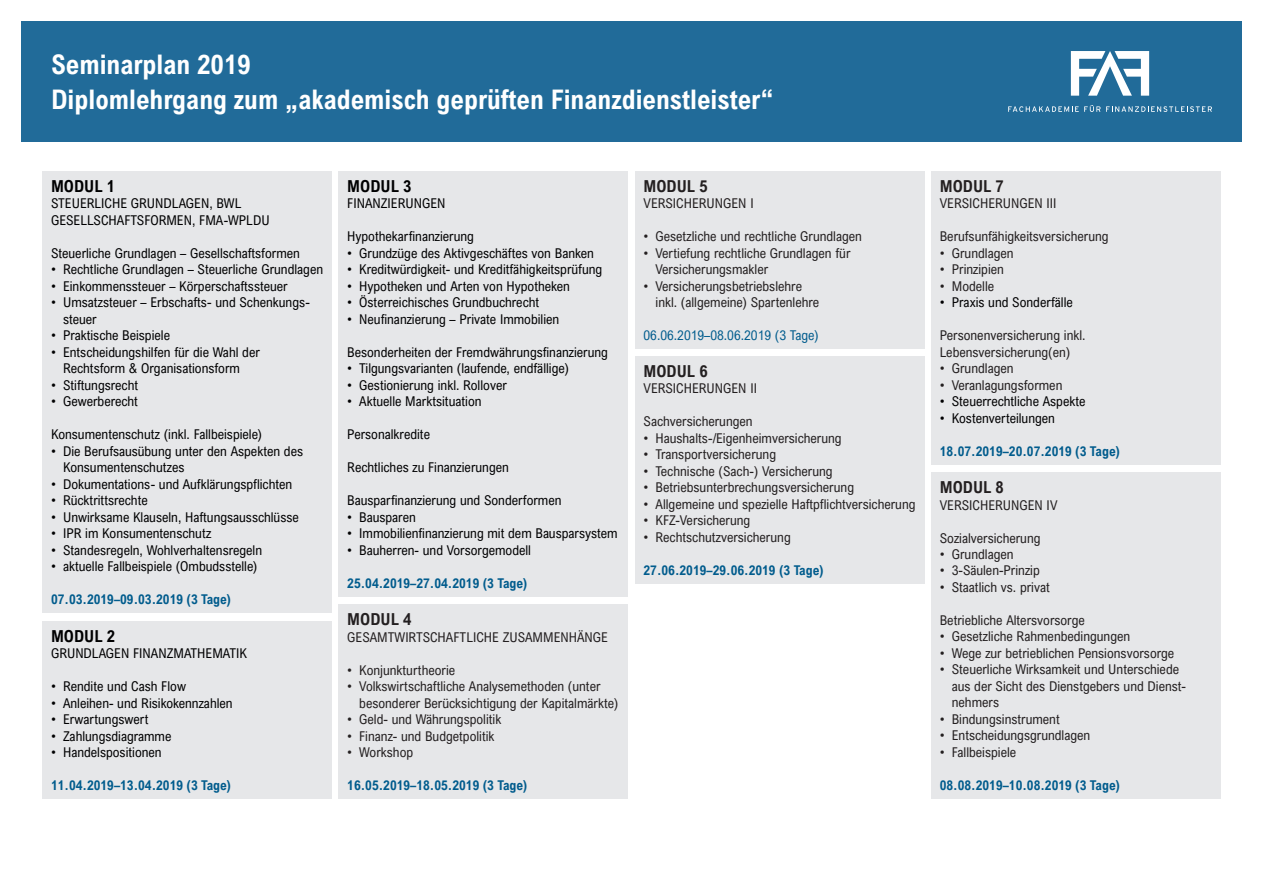
<style>
.page{position:relative;width:1263px;height:893px;background:#fff}
.page>*{position:absolute;margin:0;border:0;box-sizing:border-box;transform-origin:0 0}
.t1{font:700 27px/34.5px "Arial Nova Cond";color:#fff}
.t2{font:700 16.5px "Arial Nova Cond";color:#231f20}
.t3{font:700 16.5px "Arial Nova Cond";color:#000001}
.t4{font:13.5px/16.5px "Arial Nova Cond";color:#000001}
.t5{font:13.5px/16.5px "Arial Nova Cond";color:#231f20}
.t6{font:700 13.5px "Arial Nova Cond";color:#015c8d}
.t7{font:13.5px "Arial Nova Cond";color:#015c8d}
</style>
<div class="page">
<div style="left:43px;top:621px;width:289px;height:177px;background:#e6e7e9"></div>
<div style="left:339px;top:171px;width:289px;height:425px;background:#e6e7e9"></div>
<div style="left:339px;top:604px;width:289px;height:194px;background:#e6e7e9"></div>
<div style="left:635px;top:171px;width:289px;height:178px;background:#e6e7e9"></div>
<div style="left:635px;top:356px;width:289px;height:227px;background:#e6e7e9"></div>
<div style="left:931px;top:171px;width:289px;height:293px;background:#e6e7e9"></div>
<div style="left:931px;top:472px;width:289px;height:326px;background:#e6e7e9"></div>
<div style="left:43px;top:171px;width:289px;height:442px;background:#e6e7e9"></div>
<div style="left:21px;top:21px;width:1221px;height:121px;background:#216b99"></div>
<svg style="left:1008px;top:105px;width:92px;height:7px"></svg>
<svg style="left:1106px;top:106px;width:106px;height:6px"></svg>
<svg style="left:1071px;top:51px;width:78px;height:45px"></svg>
<h1 class="t1" style="left:51px;top:47px;width:724px">Seminarplan 2019<br>Diplomlehrgang zum „akademisch geprüften Finanzdienstleister“</h1>
<p class="t3" style="left:51px;top:176px;width:66px">MODUL 1</p>
<p class="t4" style="left:51px;top:195px;width:220px">STEUERLICHE GRUNDLAGEN, BWL<br>GESELLSCHAFTSFORMEN, FMA-WPLDU</p>
<p class="t4" style="left:51px;top:245px;width:250px">Steuerliche Grundlagen – Gesellschaftsformen</p>
<p class="t4" style="left:51px;top:261px;width:274px">• Rechtliche Grundlagen – Steuerliche Grundlagen</p>
<p class="t4" style="left:51px;top:278px;width:238px">• Einkommenssteuer – Körperschaftssteuer</p>
<p class="t4" style="left:63px;top:294px;width:249px;text-indent:-12px">• Umsatzsteuer – Erbschafts- und Schenkungs&shy;steuer</p>
<p class="t4" style="left:51px;top:327px;width:121px">• Praktische Beispiele</p>
<p class="t4" style="left:51px;top:344px;width:210px;text-align:center">• Entscheidungshilfen für die Wahl der<br>Rechtsform &amp; Organisationsform</p>
<p class="t4" style="left:51px;top:377px;width:89px">• Stiftungsrecht</p>
<p class="t4" style="left:51px;top:393px;width:88px">• Gewerberecht</p>
<p class="t4" style="left:51px;top:426px;width:213px">Konsumentenschutz (inkl. Fallbeispiele)</p>
<p class="t4" style="left:63px;top:443px;width:242px;text-indent:-12px">• Die Berufsausübung unter den Aspekten des<br>Konsumentenschutzes</p>
<p class="t4" style="left:51px;top:476px;width:243px">• Dokumentations- und Aufklärungspflichten</p>
<p class="t4" style="left:51px;top:492px;width:98px">• Rücktrittsrechte</p>
<p class="t4" style="left:51px;top:509px;width:249px">• Unwirksame Klauseln, Haftungsausschlüsse</p>
<p class="t4" style="left:51px;top:525px;width:162px">• IPR im Konsumentenschutz</p>
<p class="t4" style="left:51px;top:542px;width:213px">• Standesregeln, Wohlverhaltensregeln</p>
<p class="t4" style="left:51px;top:558px;width:208px">• aktuelle Fallbeispiele (Ombudsstelle)</p>
<p class="t6" style="left:51px;top:591px;width:182px">07.03.2019–09.03.2019 (3 Tage)</p>
<p class="t3" style="left:51px;top:625px;width:66px">MODUL 2</p>
<p class="t4" style="left:51px;top:645px;width:198px">GRUNDLAGEN FINANZMATHEMATIK</p>
<p class="t4" style="left:51px;top:678px;width:136px">• Rendite und Cash Flow</p>
<p class="t4" style="left:51px;top:694px;width:183px">• Anleihen- und Risikokennzahlen</p>
<p class="t4" style="left:51px;top:711px;width:99px">• Erwartungswert</p>
<p class="t4" style="left:51px;top:727px;width:122px">• Zahlungsdiagramme</p>
<p class="t4" style="left:51px;top:744px;width:112px">• Handelspositionen</p>
<p class="t6" style="left:51px;top:777px;width:182px">11.04.2019–13.04.2019 (3 Tage)</p>
<p class="t3" style="left:347px;top:176px;width:66px">MODUL 3</p>
<p class="t4" style="left:347px;top:195px;width:100px">FINANZIERUNGEN</p>
<p class="t4" style="left:347px;top:228px;width:128px">Hypothekarfinanzierung</p>
<p class="t4" style="left:347px;top:245px;width:248px">• Grundzüge des Aktivgeschäftes von Banken</p>
<p class="t4" style="left:347px;top:261px;width:257px">• Kreditwürdigkeit- und Kreditfähigkeitsprüfung</p>
<p class="t4" style="left:347px;top:278px;width:224px">• Hypotheken und Arten von Hypotheken</p>
<p class="t4" style="left:347px;top:294px;width:193px">• Österreichisches Grundbuchrecht</p>
<p class="t4" style="left:347px;top:311px;width:214px">• Neufinanzierung – Private Immobilien</p>
<p class="t4" style="left:347px;top:344px;width:262px">Besonderheiten der Fremdwährungsfinanzierung</p>
<p class="t4" style="left:347px;top:360px;width:223px">• Tilgungsvarianten (laufende, endfällige)</p>
<p class="t4" style="left:347px;top:377px;width:161px">• Gestionierung inkl. Rollover</p>
<p class="t4" style="left:347px;top:393px;width:136px">• Aktuelle Marktsituation</p>
<p class="t4" style="left:347px;top:426px;width:84px">Personalkredite</p>
<p class="t4" style="left:347px;top:459px;width:163px">Rechtliches zu Finanzierungen</p>
<p class="t4" style="left:347px;top:492px;width:216px">Bausparfinanzierung und Sonderformen</p>
<p class="t4" style="left:347px;top:509px;width:70px">• Bausparen</p>
<p class="t4" style="left:347px;top:525px;width:272px">• Immobilienfinanzierung mit dem Bausparsystem</p>
<p class="t4" style="left:347px;top:542px;width:185px">• Bauherren- und Vorsorgemodell</p>
<p class="t6" style="left:347px;top:575px;width:182px">25.04.2019–27.04.2019 (3 Tage)</p>
<p class="t2" style="left:347px;top:609px;width:66px">MODUL 4</p>
<p class="t5" style="left:347px;top:628px;width:262px">GESAMTWIRTSCHAFTLICHE ZUSAMMENHÄNGE</p>
<p class="t5" style="left:347px;top:661px;width:109px">• Konjunkturtheorie</p>
<p class="t5" style="left:359px;top:678px;width:260px;text-indent:-12px">• Volkswirtschaftliche Analysemethoden (unter besonderer Berücksichtigung der Kapitalmärkte)</p>
<p class="t5" style="left:347px;top:711px;width:156px">• Geld- und Währungspolitik</p>
<p class="t5" style="left:347px;top:727px;width:149px">• Finanz- und Budgetpolitik</p>
<p class="t5" style="left:347px;top:744px;width:67px">• Workshop</p>
<p class="t6" style="left:347px;top:777px;width:182px">16.05.2019–18.05.2019 (3 Tage)</p>
<p class="t2" style="left:643px;top:176px;width:66px">MODUL 5</p>
<p class="t5" style="left:643px;top:195px;width:112px">VERSICHERUNGEN I</p>
<p class="t5" style="left:643px;top:228px;width:220px">• Gesetzliche und rechtliche Grundlagen</p>
<p class="t5" style="left:655px;top:245px;width:196px;text-indent:-12px">• Vertiefung rechtliche Grundlagen für<br>Versicherungsmakler</p>
<p class="t5" style="left:655px;top:278px;width:165px;text-indent:-12px">• Versicherungsbetriebslehre inkl. (allgemeine) Spartenlehre</p>
<p class="t7" style="left:643px;top:327px;width:176px">06.06.2019–08.06.2019 (3 Tage)</p>
<p class="t2" style="left:643px;top:360px;width:66px">MODUL 6</p>
<p class="t5" style="left:643px;top:380px;width:115px">VERSICHERUNGEN II</p>
<p class="t5" style="left:643px;top:413px;width:111px">Sachversicherungen</p>
<p class="t5" style="left:643px;top:429px;width:200px">• Haushalts-/Eigenheimversicherung</p>
<p class="t5" style="left:643px;top:446px;width:134px">• Transportversicherung</p>
<p class="t5" style="left:643px;top:462px;width:191px">• Technische (Sach-) Versicherung</p>
<p class="t5" style="left:643px;top:479px;width:212px">• Betriebsunterbrechungsversicherung</p>
<p class="t5" style="left:643px;top:495px;width:274px">• Allgemeine und spezielle Haftpflichtversicherung</p>
<p class="t5" style="left:643px;top:512px;width:108px">• KFZ-Versicherung</p>
<p class="t5" style="left:643px;top:528px;width:149px">• Rechtschutzversicherung</p>
<p class="t6" style="left:643px;top:561px;width:182px">27.06.2019–29.06.2019 (3 Tage)</p>
<p class="t2" style="left:940px;top:176px;width:66px">MODUL 7</p>
<p class="t5" style="left:940px;top:195px;width:118px">VERSICHERUNGEN III</p>
<p class="t5" style="left:940px;top:228px;width:170px">Berufsunfähigkeitsversicherung</p>
<p class="t5" style="left:940px;top:245px;width:75px">• Grundlagen</p>
<p class="t5" style="left:940px;top:261px;width:66px">• Prinzipien</p>
<p class="t5" style="left:940px;top:278px;width:56px">• Modelle</p>
<p class="t4" style="left:940px;top:294px;width:135px">• Praxis und Sonderfälle</p>
<p class="t5" style="left:940px;top:327px;width:147px">Personenversicherung inkl.<br>Lebensversicherung(en)</p>
<p class="t5" style="left:940px;top:360px;width:75px">• Grundlagen</p>
<p class="t5" style="left:940px;top:377px;width:124px">• Veranlagungsformen</p>
<p class="t4" style="left:940px;top:393px;width:147px">• Steuerrechtliche Aspekte</p>
<p class="t4" style="left:940px;top:410px;width:117px">• Kostenverteilungen</p>
<p class="t6" style="left:940px;top:443px;width:182px">18.07.2019–20.07.2019 (3 Tage)</p>
<p class="t2" style="left:940px;top:477px;width:66px">MODUL 8</p>
<p class="t5" style="left:940px;top:496px;width:119px">VERSICHERUNGEN IV</p>
<p class="t5" style="left:940px;top:529px;width:102px">Sozialversicherung</p>
<p class="t5" style="left:940px;top:546px;width:75px">• Grundlagen</p>
<p class="t5" style="left:940px;top:562px;width:102px">• 3-Säulen-Prinzip</p>
<p class="t5" style="left:940px;top:579px;width:112px">• Staatlich vs. privat</p>
<p class="t5" style="left:940px;top:612px;width:147px">Betriebliche Altersvorsorge</p>
<p class="t5" style="left:940px;top:628px;width:192px">• Gesetzliche Rahmenbedingungen</p>
<p class="t5" style="left:940px;top:645px;width:236px">• Wege zur betrieblichen Pensionsvorsorge</p>
<p class="t5" style="left:952px;top:661px;width:236px;text-indent:-12px">• Steuerliche Wirksamkeit und Unterschiede aus der Sicht des Dienstgebers und Dienst&shy;nehmers</p>
<p class="t5" style="left:940px;top:711px;width:121px">• Bindungsinstrument</p>
<p class="t5" style="left:940px;top:727px;width:152px">• Entscheidungsgrundlagen</p>
<p class="t5" style="left:940px;top:744px;width:78px">• Fallbeispiele</p>
<p class="t6" style="left:940px;top:777px;width:182px">08.08.2019–10.08.2019 (3 Tage)</p>
</div>
